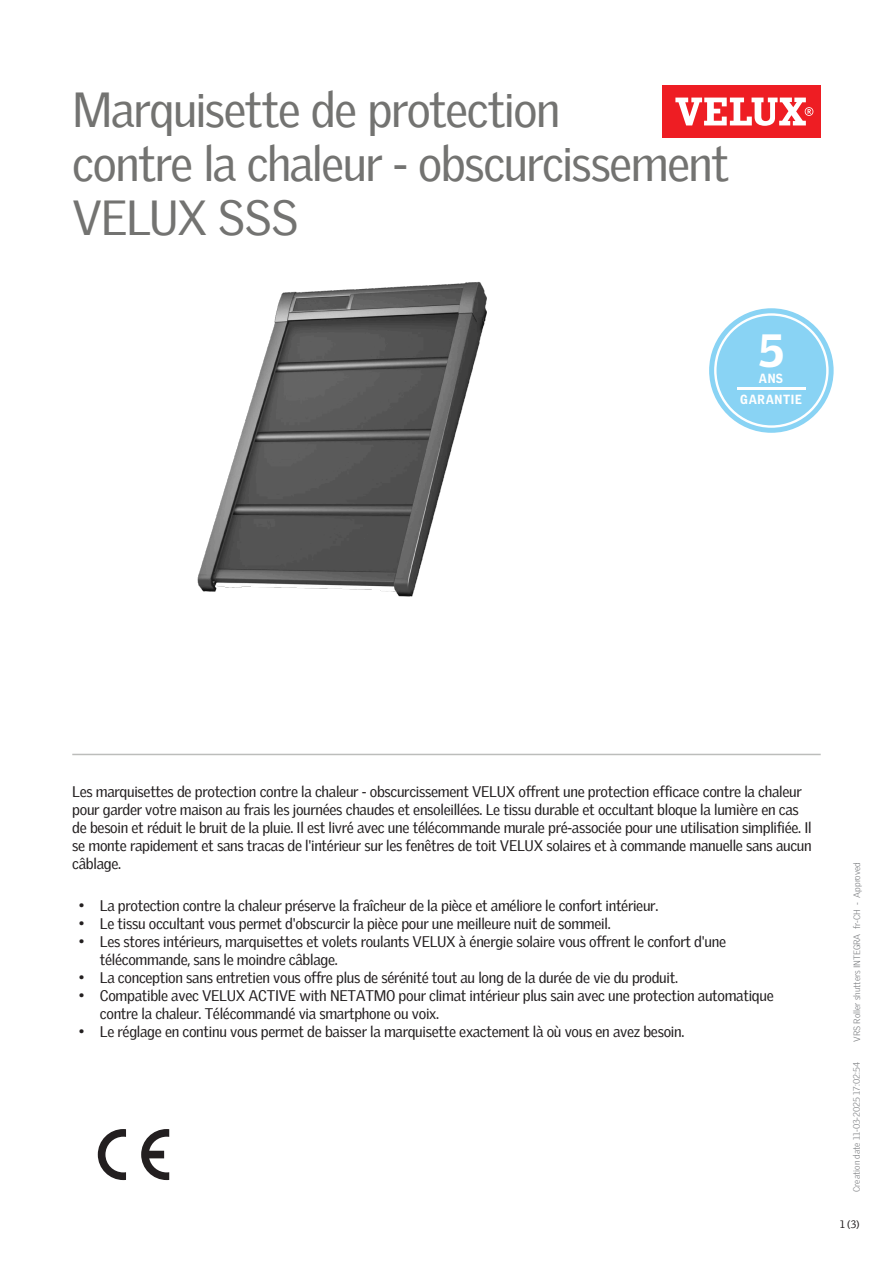
<style>
.page{position:relative;width:893px;height:1263px;background:#fff}
.page>*{position:absolute;margin:0;border:0;box-sizing:border-box;transform-origin:0 0}
.Headline{font:48px/54px "Velux Gothic";letter-spacing:-.03em;color:#737371}
.t1{font:900 45.3px "Velux Gothic";color:#fff}
.Body_Regular{font:15px/18px "Velux Gothic";letter-spacing:-.02em;color:#231f20}
.t2{font:900 12.9px "Velux Gothic";letter-spacing:.05em;color:#fff;scale:.93 1}
.t3{font:10.5px "Velux Gothic";color:#231f20}
.t4{font:300 9px "Velux Gothic";color:#7c7e81}
</style>
<div class="page">
<div style="left:662px;top:85px;width:159px;height:53px;background:#ee1d23"></div>
<svg style="left:675px;top:98px;width:138px;height:28px"></svg>
<hr style="left:72px;top:754px;width:749px;height:1px;background:#bcbdbb">
<img style="left:197px;top:281px;width:290px;height:316px">
<svg style="left:141px;top:1129px;width:28px;height:51px"></svg>
<svg style="left:98px;top:1129px;width:28px;height:51px"></svg>
<svg style="left:709px;top:308px;width:125px;height:125px"></svg>
<div style="left:716px;top:316px;width:110px;height:109px;background:#89d3f4;border-radius:50%"></div>
<hr style="left:737px;top:388px;width:68px;height:2px;background:#fff">
<p class="Headline" style="left:72px;top:79px;width:659px">Marquisette de protection<br>contre la chaleur - obscurcissement<br>VELUX SSS</p>
<p class="t1" style="left:758px;top:322px;width:27px">5</p>
<p class="t2" style="left:740px;top:391px;width:68px">GARANTIE</p>
<p class="t2" style="left:759px;top:370px;width:28px">ANS</p>
<p class="Body_Regular" style="left:72px;top:781px;width:741px">Les marquisettes de protection contre la chaleur - obscurcissement VELUX offrent une protection efficace contre la chaleur pour garder votre maison au frais les journées chaudes et ensoleillées. Le tissu durable et occultant bloque la lumière en cas de besoin et réduit le bruit de la pluie. Il est livré avec une télécommande murale pré-associée pour une utilisation simplifiée. Il se monte rapidement et sans tracas de l'intérieur sur les fenêtres de toit VELUX solaires et à commande manuelle sans aucun câblage.</p>
<p class="Body_Regular" style="left:79px;top:896px;width:581px">• La protection contre la chaleur préserve la fraîcheur de la pièce et améliore le confort intérieur.</p>
<p class="Body_Regular" style="left:79px;top:914px;width:533px">• Le tissu occultant vous permet d'obscurcir la pièce pour une meilleure nuit de sommeil.</p>
<p class="Body_Regular" style="left:100px;top:932px;width:628px;text-indent:-21px">• Les stores intérieurs, marquisettes et volets roulants VELUX à énergie solaire vous offrent le confort d'une télécommande, sans le moindre câblage.</p>
<p class="Body_Regular" style="left:79px;top:968px;width:601px">• La conception sans entretien vous offre plus de sérénité tout au long de la durée de vie du produit.</p>
<p class="Body_Regular" style="left:100px;top:986px;width:675px;text-indent:-21px">• Compatible avec VELUX ACTIVE with NETATMO pour climat intérieur plus sain avec une protection automatique contre la chaleur. Télécommandé via smartphone ou voix.</p>
<p class="Body_Regular" style="left:79px;top:1022px;width:607px">• Le réglage en continu vous permet de baisser la marquisette exactement là où vous en avez besoin.</p>
<p class="t4" style="left:850px;top:1042px;width:181px;rotate:-90deg">VRS Roller shutters INTEGRA fr-CH - Approved</p>
<p class="t4" style="left:850px;top:1192px;width:131px;rotate:-90deg">Creation date 11-03-2025 17:02:54</p>
<p class="t3" style="left:840px;top:1216px;width:21px">1 (3)</p>
</div>
